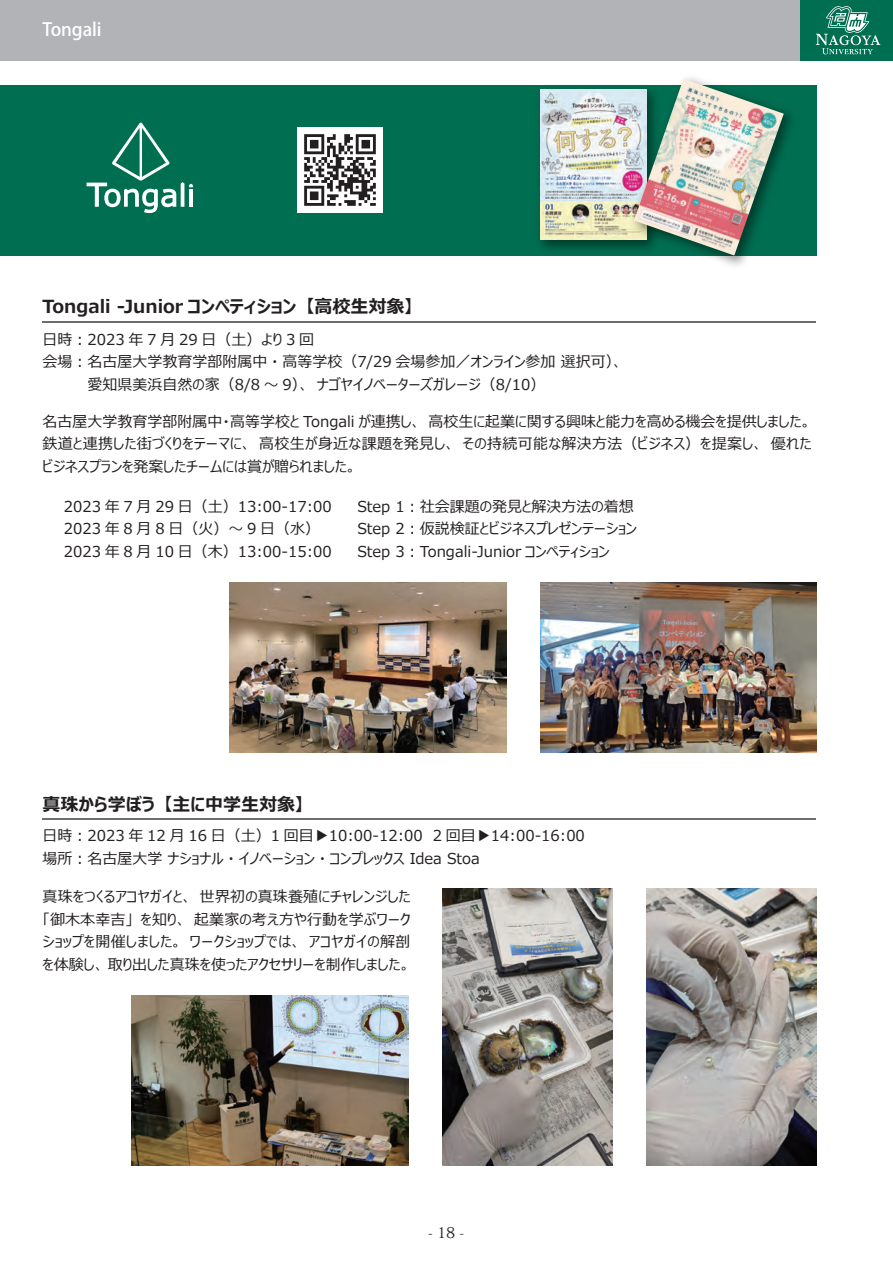
<style>
.page{position:relative;width:893px;height:1263px;background:#fff}
.page>*{position:absolute;margin:0;border:0;box-sizing:border-box;transform-origin:0 0}
.t1{font:700 18px "Meiryo UI";color:#231f20}
.t2{font:500 18px "Koz Go Pro";letter-spacing:-.01em;color:#fff}
.t3{font:15px/22.5px "Meiryo UI";color:#231f20}
.t4{font:15px "Koz Min Pro";color:#231f20}
</style>
<div class="page">
<div style="left:0;top:85px;width:816px;height:170px;background:#006e51"></div>
<div style="left:0;top:0;width:893px;height:60px;background:#b2b3b7"></div>
<div style="left:801px;top:0;width:92px;height:60px;background:#006e51"></div>
<svg style="left:816px;top:6px;width:64px;height:49px"></svg>
<img style="left:530px;top:89px;width:96px;height:167px">
<img style="left:540px;top:90px;width:86px;height:150px">
<img style="left:626px;top:77px;width:174px;height:189px">
<img style="left:634px;top:79px;width:150px;height:177px">
<img style="left:298px;top:128px;width:85px;height:85px">
<svg style="left:87px;top:123px;width:106px;height:90px"></svg>
<hr style="left:43px;top:321px;width:773px;height:1px;background:#6c6d70">
<hr style="left:43px;top:819px;width:773px;height:1px;background:#6c6d70">
<img style="left:646px;top:889px;width:170px;height:276px">
<img style="left:442px;top:889px;width:170px;height:276px">
<img style="left:230px;top:583px;width:276px;height:170px">
<img style="left:132px;top:995px;width:276px;height:170px">
<img style="left:540px;top:583px;width:276px;height:170px">
<p class="t2" style="left:42px;top:18px;width:61px">Tongali</p>
<p class="t1" style="left:43px;top:294px;width:373px">Tongali -Junior コンペティション【高校生対象】</p>
<p class="t3" style="left:43px;top:329px;width:273px">日時︓2023 年 7 月 29 日（土）より 3 回</p>
<p class="t3" style="left:43px;top:351px;width:582px">会場︓名古屋大学教育学部附属中・高等学校（7/29 会場参加／オンライン参加 選択可）、</p>
<p class="t3" style="left:88px;top:374px;width:459px">愛知県美浜自然の家（8/8 ～ 9）、ナゴヤイノベーターズガレージ（8/10）</p>
<p class="t3" style="left:43px;top:411px;width:771px;text-align:justify">名古屋大学教育学部附属中・高等学校と Tongali が連携し、高校生に起業に関する興味と能力を高める機会を提供しました。鉄道と連携した街づくりをテーマに、高校生が身近な課題を発見し、その持続可能な解決方法（ビジネス）を提案し、優れたビジネスプランを発案したチームには賞が贈られました。</p>
<p class="t3" style="left:64px;top:496px;width:571px">2023 年 7 月 29 日（土）13:00-17:00 　　Step 1︓社会課題の発見と解決方法の着想<br>2023 年 8 月 8 日（火）～ 9 日（水）</p>
<p class="t3" style="left:64px;top:519px;width:575px;text-indent:274px">　　Step 2︓仮説検証とビジネスプレゼンテーション<br>2023 年 8 月 10 日（木）13:00-15:00 　　Step 3︓Tongali-Junior コンペティション</p>
<p class="t1" style="left:43px;top:792px;width:263px">真珠から学ぼう【主に中学生対象】</p>
<p class="t3" style="left:43px;top:825px;width:544px">日時︓2023 年 12 月 16 日（土）1 回目▶10:00-12:00　2 回目▶14:00-16:00場所︓名古屋大学 ナショナル・イノベーション・コンプレックス Idea Stoa</p>
<p class="t3" style="left:43px;top:886px;width:370px;text-align:justify">真珠をつくるアコヤガイと、世界初の真珠養殖にチャレンジした「御木本幸吉」を知り、起業家の考え方や行動を学ぶワークショップを開催しました。ワークショップでは、アコヤガイの解剖を体験し、取り出した真珠を使ったアクセサリーを制作しました。</p>
<p class="t4" style="left:428px;top:1221px;width:37px">- 18 -</p>
</div>
